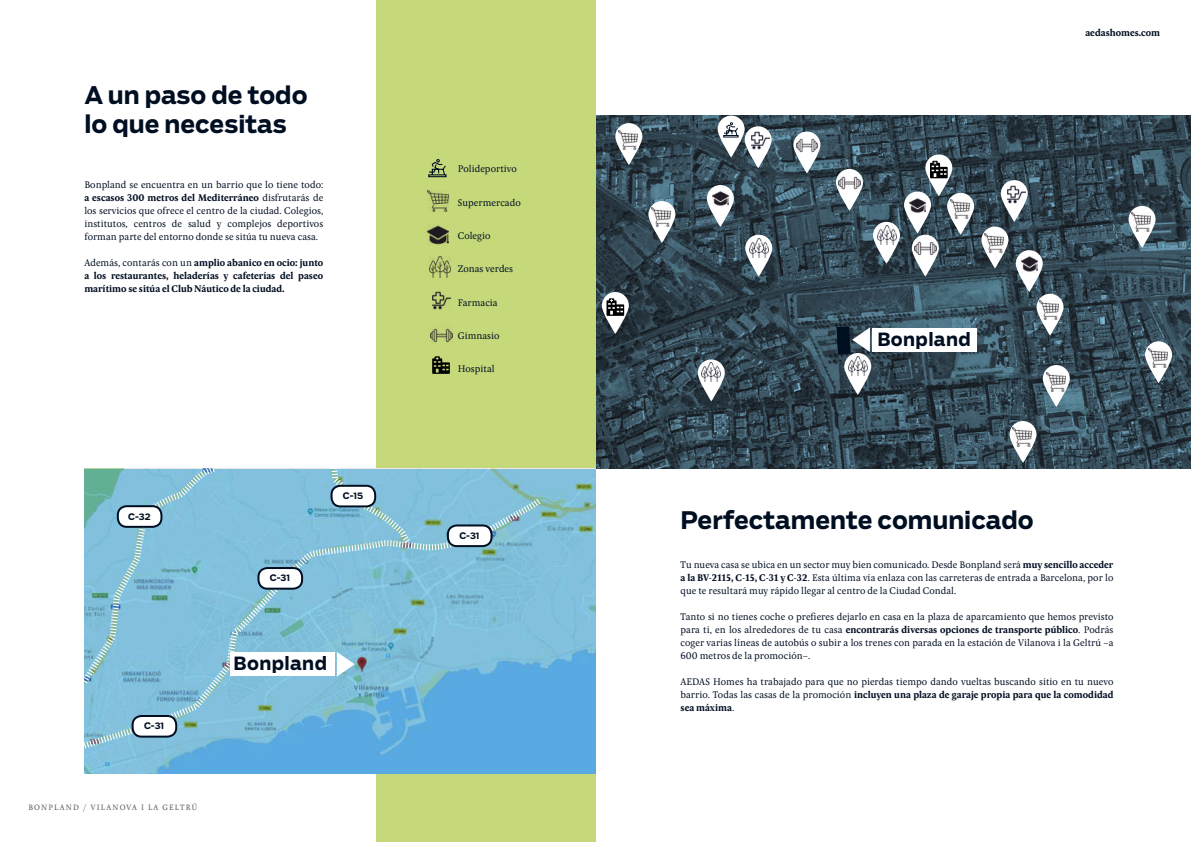
<style>
.page{position:relative;width:1191px;height:842px;background:#fff}
.page>*{position:absolute;margin:0;border:0;box-sizing:border-box;transform-origin:0 0}
.t1{font:700 24px/28.8px "Salvo Sans";color:#000e22}
.t2{font:700 18.1px "Salvo Sans";letter-spacing:.02em;color:#000e22}
.t3{font:10px/13px "Pona";color:#000e22;text-align:justify}
.t4{font:700 10px/13px "Pona";color:#000e22;text-align:justify}
.t5{font:700 9px "Salvo Sans";color:#000e22}
.t6{font:8px "Pona";letter-spacing:.15em;color:#575756}
.s1{font-weight:700}
.s2{font-weight:400}
</style>
<div class="page">
<svg style="left:595px;top:115px;width:596px;height:354px;background:#334753"></svg>
<div style="left:376px;top:0;width:219px;height:842px;background:#c5d87a"></div>
<svg style="left:428px;top:159px;width:19px;height:19px"></svg>
<img style="left:429px;top:257px;width:21px;height:21px">
<img style="left:427px;top:225px;width:21px;height:20px">
<img style="left:427px;top:191px;width:21px;height:20px">
<img style="left:432px;top:292px;width:18px;height:18px">
<img style="left:431px;top:328px;width:21px;height:15px">
<svg style="left:432px;top:356px;width:18px;height:18px"></svg>
<svg style="left:84px;top:469px;width:511px;height:305px;background:#6fb5dd"></svg>
<div style="left:872px;top:328px;width:105px;height:24px;background:#fff"></div>
<svg style="left:1015px;top:250px;width:27px;height:42px"></svg>
<img style="left:1021px;top:256px;width:16px;height:16px">
<svg style="left:904px;top:191px;width:27px;height:42px"></svg>
<img style="left:909px;top:197px;width:16px;height:16px">
<svg style="left:707px;top:185px;width:27px;height:42px"></svg>
<img style="left:712px;top:191px;width:16px;height:16px">
<svg style="left:648px;top:201px;width:27px;height:42px"></svg>
<img style="left:651px;top:208px;width:19px;height:19px">
<svg style="left:947px;top:193px;width:27px;height:42px"></svg>
<img style="left:950px;top:200px;width:19px;height:19px">
<svg style="left:981px;top:227px;width:27px;height:41px"></svg>
<img style="left:984px;top:234px;width:19px;height:18px">
<svg style="left:1036px;top:294px;width:27px;height:42px"></svg>
<img style="left:1039px;top:301px;width:19px;height:19px">
<svg style="left:1042px;top:365px;width:27px;height:42px"></svg>
<img style="left:1046px;top:372px;width:19px;height:19px">
<svg style="left:1145px;top:341px;width:27px;height:42px"></svg>
<img style="left:1148px;top:348px;width:19px;height:19px">
<svg style="left:1128px;top:206px;width:27px;height:42px"></svg>
<img style="left:1131px;top:213px;width:19px;height:19px">
<svg style="left:1009px;top:421px;width:27px;height:42px"></svg>
<img style="left:1012px;top:428px;width:19px;height:19px">
<svg style="left:615px;top:123px;width:27px;height:42px"></svg>
<img style="left:618px;top:130px;width:19px;height:19px">
<svg style="left:844px;top:353px;width:27px;height:42px"></svg>
<img style="left:848px;top:356px;width:19px;height:19px">
<svg style="left:873px;top:222px;width:27px;height:42px"></svg>
<img style="left:877px;top:225px;width:19px;height:19px">
<svg style="left:744px;top:126px;width:27px;height:42px"></svg>
<img style="left:751px;top:132px;width:18px;height:18px">
<svg style="left:1000px;top:180px;width:27px;height:42px"></svg>
<img style="left:1007px;top:186px;width:18px;height:18px">
<svg style="left:717px;top:116px;width:27px;height:41px"></svg>
<svg style="left:723px;top:122px;width:16px;height:16px"></svg>
<svg style="left:925px;top:154px;width:27px;height:42px"></svg>
<svg style="left:930px;top:161px;width:17px;height:17px"></svg>
<svg style="left:602px;top:292px;width:27px;height:42px"></svg>
<svg style="left:606px;top:298px;width:18px;height:18px"></svg>
<svg style="left:911px;top:235px;width:28px;height:42px"></svg>
<img style="left:914px;top:238px;width:22px;height:21px">
<svg style="left:836px;top:169px;width:27px;height:42px"></svg>
<img style="left:838px;top:172px;width:22px;height:22px">
<svg style="left:793px;top:132px;width:27px;height:41px"></svg>
<img style="left:796px;top:135px;width:21px;height:21px">
<svg style="left:745px;top:235px;width:27px;height:42px"></svg>
<img style="left:749px;top:238px;width:19px;height:19px">
<svg style="left:698px;top:359px;width:27px;height:42px"></svg>
<img style="left:702px;top:363px;width:19px;height:19px">
<svg style="left:84px;top:497px;width:457px;height:253px;background:#7ebddb"></svg>
<div style="left:448px;top:525px;width:43px;height:21px;background:#fff;border-radius:9px"></div>
<div style="left:447px;top:524px;width:45px;height:23px;border:2px solid #000e22;border-radius:9px"></div>
<div style="left:258px;top:568px;width:44px;height:21px;background:#fff;border-radius:9px"></div>
<div style="left:257px;top:567px;width:46px;height:23px;border:2px solid #000e22;border-radius:9px"></div>
<div style="left:133px;top:716px;width:43px;height:21px;background:#fff;border-radius:9px"></div>
<div style="left:132px;top:715px;width:45px;height:23px;border:2px solid #000e22;border-radius:9px"></div>
<svg style="left:84px;top:468px;width:131px;height:216px;background:#81bed6"></svg>
<div style="left:118px;top:506px;width:43px;height:21px;background:#fff;border-radius:9px"></div>
<div style="left:117px;top:505px;width:45px;height:23px;border:2px solid #000e22;border-radius:9px"></div>
<svg style="left:330px;top:468px;width:81px;height:76px;background:#86c0d8"></svg>
<div style="left:331px;top:486px;width:44px;height:20px;background:#fff;border-radius:9px"></div>
<div style="left:330px;top:485px;width:46px;height:22px;border:2px solid #000e22;border-radius:9px"></div>
<svg style="left:836px;top:326px;width:34px;height:29px"></svg>
<h1 class="t1" style="left:84px;top:81px;width:225px">A un paso de todo lo que necesitas</h1>
<p class="t3" style="left:84px;top:179px;width:240px">Bonpland se encuentra en un barrio que lo tiene todo: <span class="s1">a escasos 300 metros del Mediterráneo</span> disfrutarás de los servicios que ofrece el centro de la ciudad. Colegios, institutos, centros de salud y complejos deportivos forman parte del entorno donde se sitúa tu nueva casa.</p>
<p class="t4" style="left:84px;top:257px;width:240px"><span class="s2">Además, contarás con un</span> amplio abanico en ocio: junto a los restaurantes, heladerías y cafeterías del paseo marítimo se sitúa el Club Náutico de la ciudad.</p>
<p class="t5" style="left:128px;top:510px;width:24px">C-32</p>
<p class="t5" style="left:144px;top:720px;width:22px">C-31</p>
<p class="t6" style="left:28px;top:802px;width:170px">BONPLAND / VILANOVA I LA GELTRÚ</p>
<p class="t5" style="left:343px;top:489px;width:22px">C-15</p>
<p class="t5" style="left:270px;top:572px;width:22px">C-31</p>
<h2 class="t2" style="left:234px;top:651px;width:95px">Bonpland</h2>
<p class="t3" style="left:458px;top:163px;width:60px">Polideportivo</p>
<p class="t3" style="left:458px;top:196px;width:64px">Supermercado</p>
<p class="t3" style="left:458px;top:229px;width:34px">Colegio</p>
<p class="t3" style="left:458px;top:263px;width:57px">Zonas verdes</p>
<p class="t3" style="left:458px;top:296px;width:41px">Farmacia</p>
<p class="t3" style="left:458px;top:329px;width:43px">Gimnasio</p>
<p class="t3" style="left:458px;top:363px;width:38px">Hospital</p>
<p class="t5" style="left:459px;top:529px;width:22px">C-31</p>
<p class="t4" style="left:1085px;top:26px;width:76px">aedashomes.com</p>
<h2 class="t2" style="left:877px;top:327px;width:95px">Bonpland</h2>
<h1 class="t1" style="left:680px;top:506px;width:354px">Perfectamente comunicado</h1>
<p class="t3" style="left:680px;top:558px;width:434px">Tu nueva casa se ubica en un sector muy bien comunicado. Desde Bonpland será <span class="s1">muy sencillo acceder a la BV-2115, C-15, C-31 y C-32</span>. Esta última vía enlaza con las carreteras de entrada a Barcelona, por lo que te resultará muy rápido llegar al centro de la Ciudad Condal.</p>
<p class="t3" style="left:680px;top:610px;width:434px">Tanto si no tienes coche o prefieres dejarlo en casa en la plaza de aparcamiento que hemos previsto para ti, en los alrededores de tu casa <span class="s1">encontrarás diversas opciones de transporte público</span>. Podrás coger varias líneas de autobús o subir a los trenes con parada en la estación de Vilanova i la Geltrú –a 600 metros de la promoción–.</p>
<p class="t3" style="left:680px;top:675px;width:434px">AEDAS Homes ha trabajado para que no pierdas tiempo dando vueltas buscando sitio en tu nuevo barrio. Todas las casas de la promoción <span class="s1">incluyen una plaza de garaje propia para que la comodidad sea máxima</span>.</p>
</div>
